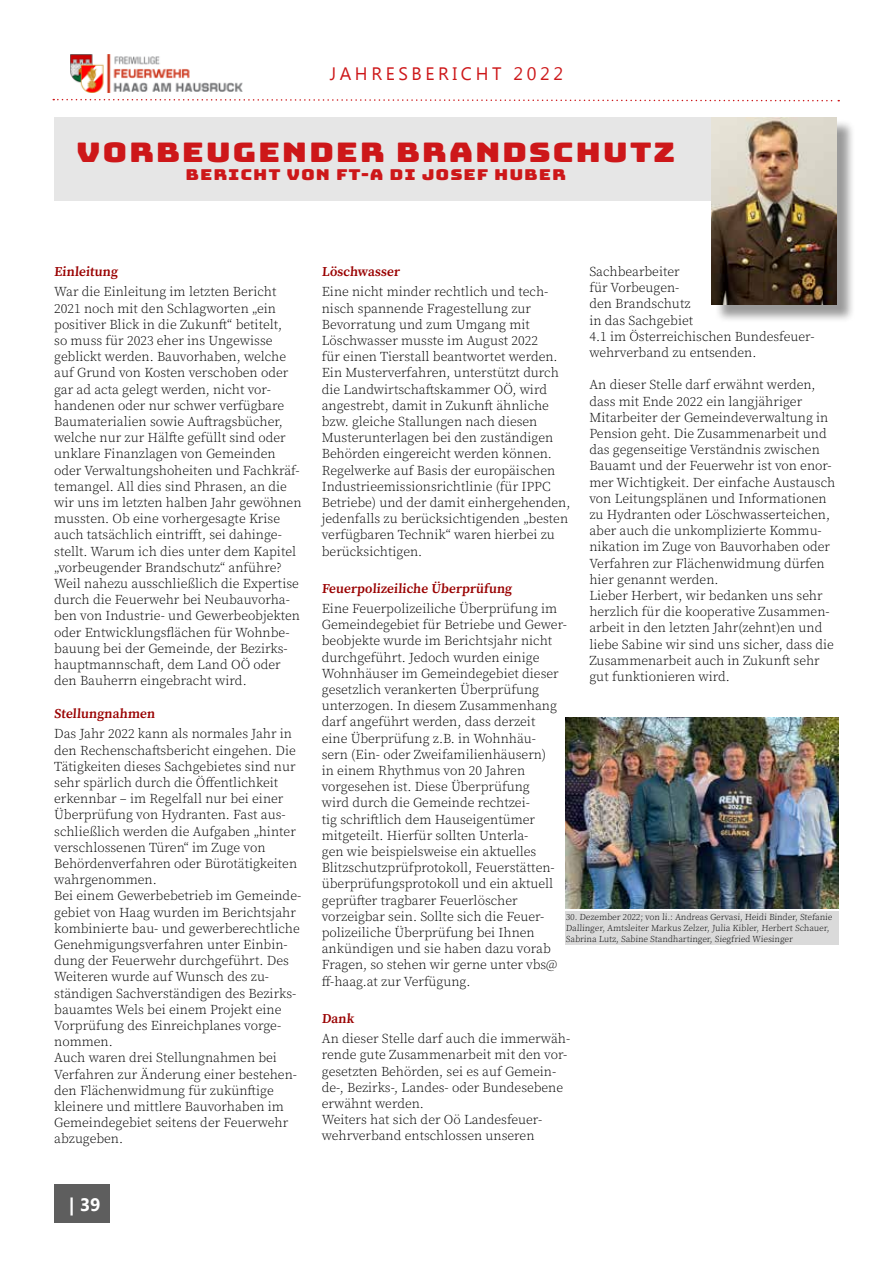
<style>
.page{position:relative;width:893px;height:1263px;background:#fff}
.page>*{position:absolute;margin:0;border:0;box-sizing:border-box;transform-origin:0 0}
.t1{font:27px "Bungee";letter-spacing:.05em;color:#cd1719;scale:1.25 1}
.t2{font:18px "Myanmar Text";letter-spacing:.2em;color:#cd1719}
.t3{font:700 18px "Myanmar Text";color:#fff}
.t4{font:15px "Bungee";letter-spacing:.05em;color:#cd1719;scale:1.25 1}
.t5{font:300 13.5px/16.2px "Source Serif Pro";color:#000}
.t6{font:600 13.5px "Source Serif Pro";color:#900}
.t7{font:300 9px/10.8px "Source Serif Pro";color:#000}
</style>
<div class="page">
<div style="left:54px;top:117px;width:656px;height:84px;background:#e6e6e6"></div>
<div style="left:714px;top:120px;width:141px;height:204px;background:#000;opacity:.4"></div>
<img style="left:712px;top:117px;width:125px;height:188px">
<img style="left:566px;top:718px;width:273px;height:190px">
<div style="left:566px;top:911px;width:273px;height:34px;background:#dadada"></div>
<div style="left:54px;top:1184px;width:55px;height:39px;background:#5e5e5e"></div>
<svg style="left:53px;top:98px;width:786px;height:4px"></svg>
<img style="left:71px;top:54px;width:172px;height:38px">
<h2 class="t2" style="left:330px;top:64px;width:235px">JAHRESBERICHT 2022</h2>
<h1 class="t1" style="left:76px;top:137px;width:481px">VORBEUGENDER BRANDSCHUTZ</h1>
<p class="t4" style="left:186px;top:166px;width:306px">BERICHT VON FT-A DI JOSEF HUBER</p>
<p class="t6" style="left:54px;top:262px;width:67px">Einleitung</p>
<p class="t5" style="left:54px;top:284px;width:249px">War die Einleitung im letzten Bericht 2021 noch mit den Schlagworten „ein positiver Blick in die Zukunft“ betitelt,<br>so muss für 2023 eher ins Ungewisse geblickt werden. Bauvorhaben, welche auf Grund von Kosten verschoben oder gar ad acta gelegt werden, nicht vor&shy;handenen oder nur schwer verfügbare Baumaterialien sowie Auftragsbücher, welche nur zur Hälfte gefüllt sind oder unklare Finanzlagen von Gemeinden oder Verwaltungshoheiten und Fachkräf&shy;temangel. All dies sind Phrasen, an die wir uns im letzten halben Jahr gewöhnen mussten. Ob eine vorhergesagte Krise auch tatsächlich eintrifft, sei dahinge&shy;stellt. Warum ich dies unter dem Kapitel „vorbeugender Brandschutz“ anführe?<br>Weil nahezu ausschließlich die Expertise durch die Feuerwehr bei Neubauvorha&shy;ben von Industrie- und Gewerbeobjekten oder Entwicklungsflächen für Wohnbe&shy;bauung bei der Gemeinde, der Bezirks&shy;hauptmannschaft, dem Land OÖ oder den Bauherrn eingebracht wird.</p>
<p class="t6" style="left:54px;top:704px;width:104px">Stellungnahmen</p>
<p class="t5" style="left:54px;top:726px;width:249px">Das Jahr 2022 kann als normales Jahr in den Rechenschaftsbericht eingehen. Die Tätigkeiten dieses Sachgebietes sind nur sehr spärlich durch die Öffentlichkeit erkennbar – im Regelfall nur bei einer Überprüfung von Hydranten. Fast aus&shy;schließlich werden die Aufgaben „hinter verschlossenen Türen“ im Zuge von Behördenverfahren oder Bürotätigkeiten wahrgenommen.<br>Bei einem Gewerbebetrieb im Gemeinde&shy;gebiet von Haag wurden im Berichtsjahr kombinierte bau- und gewerberechtliche Genehmigungsverfahren unter Einbin&shy;dung der Feuerwehr durchgeführt. Des Weiteren wurde auf Wunsch des zu&shy;ständigen Sachverständigen des Bezirks&shy;bauamtes Wels bei einem Projekt eine Vorprüfung des Einreichplanes vorge&shy;nommen.<br>Auch waren drei Stellungnahmen bei Verfahren zur Änderung einer bestehen&shy;den Flächenwidmung für zukünftige kleinere und mittlere Bauvorhaben im Gemeindegebiet seitens der Feuerwehr abzugeben.</p>
<p class="t5" style="left:589px;top:263px;width:227px">Sachbearbeiter<br>für Vorbeugen-<br>den Brandschutz<br>in das Sachgebiet<br>4.1 im Österreichischen Bundesfeuer&shy;wehrverband zu entsenden.</p>
<p class="t5" style="left:589px;top:377px;width:247px">An dieser Stelle darf erwähnt werden, dass mit Ende 2022 ein langjähriger Mitarbeiter der Gemeindeverwaltung in Pension geht. Die Zusammenarbeit und das gegenseitige Verständnis zwischen Bauamt und der Feuerwehr ist von enor&shy;mer Wichtigkeit. Der einfache Austausch von Leitungsplänen und Informationen zu Hydranten oder Löschwasserteichen, aber auch die unkomplizierte Kommu&shy;nikation im Zuge von Bauvorhaben oder Verfahren zur Flächenwidmung dürfen hier genannt werden.<br>Lieber Herbert, wir bedanken uns sehr herzlich für die kooperative Zusammen&shy;arbeit in den letzten Jahr(zehnt)en und liebe Sabine wir sind uns sicher, dass die Zusammenarbeit auch in Zukunft sehr gut funktionieren wird.</p>
<p class="t6" style="left:322px;top:262px;width:81px">Löschwasser</p>
<p class="t5" style="left:322px;top:284px;width:250px">Eine nicht minder rechtlich und tech&shy;nisch spannende Fragestellung zur Bevorratung und zum Umgang mit Löschwasser musste im August 2022<br>für einen Tierstall beantwortet werden.<br>Ein Musterverfahren, unterstützt durch die Landwirtschaftskammer OÖ, wird angestrebt, damit in Zukunft ähnliche bzw. gleiche Stallungen nach diesen Musterunterlagen bei den zuständigen Behörden eingereicht werden können.<br>Regelwerke auf Basis der europäischen Industrieemissionsrichtlinie (für IPPC Betriebe) und der damit einhergehenden, jedenfalls zu berücksichtigenden „besten verfügbaren Technik“ waren hierbei zu berücksichtigen.</p>
<p class="t6" style="left:322px;top:579px;width:193px">Feuerpolizeiliche Überprüfung</p>
<p class="t5" style="left:322px;top:601px;width:247px">Eine Feuerpolizeiliche Überprüfung im Gemeindegebiet für Betriebe und Gewer&shy;beobjekte wurde im Berichtsjahr nicht durchgeführt. Jedoch wurden einige Wohnhäuser im Gemeindegebiet dieser gesetzlich verankerten Überprüfung unterzogen. In diesem Zusammenhang darf angeführt werden, dass derzeit<br>eine Überprüfung z.B. in Wohnhäu-<br>sern (Ein- oder Zweifamilienhäusern)<br>in einem Rhythmus von 20 Jahren vorgesehen ist. Diese Überprüfung<br>wird durch die Gemeinde rechtzei-<br>tig schriftlich dem Hauseigentümer mitgeteilt. Hierfür sollten Unterla-<br>gen wie beispielsweise ein aktuelles Blitzschutzprüfprotokoll, Feuerstätten&shy;überprüfungsprotokoll und ein aktuell geprüfter tragbarer Feuerlöscher vorzeigbar sein. Sollte sich die Feuer&shy;polizeiliche Überprüfung bei Ihnen ankündigen und sie haben dazu vorab Fragen, so stehen wir gerne unter vbs@ ff-haag.at zur Verfügung.</p>
<p class="t6" style="left:322px;top:1009px;width:35px">Dank</p>
<p class="t5" style="left:322px;top:1031px;width:250px">An dieser Stelle darf auch die immerwäh&shy;rende gute Zusammenarbeit mit den vor&shy;gesetzten Behörden, sei es auf Gemein&shy;de-, Bezirks-, Landes- oder Bundesebene erwähnt werden.<br>Weiters hat sich der Oö Landesfeuer&shy;wehrverband entschlossen unseren</p>
<p class="t7" style="left:566px;top:912px;width:269px">30. Dezember 2022; von li.: Andreas Gervasi, Heidi Binder, Stefanie<br>Dallinger, Amtsleiter Markus Zelzer, Julia Kibler, Herbert Schauer,<br>Sabrina Lutz, Sabine Standhartinger, Siegfried Wiesinger</p>
<h2 class="t3" style="left:69px;top:1194px;width:33px">| 39</h2>
</div>
